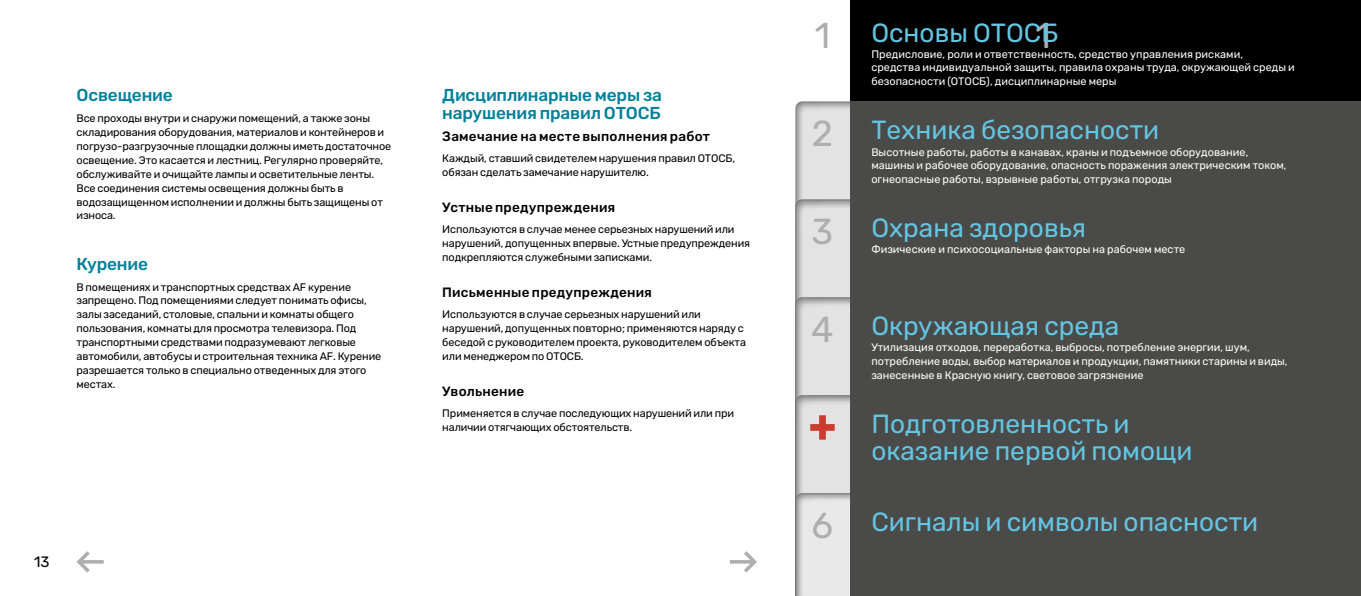
<style>
.page{position:relative;width:1361px;height:596px;background:#fff}
.page>*{position:absolute;margin:0;border:0;box-sizing:border-box;transform-origin:0 0}
.t1{font:36px "Rubik";color:#aeaeae}
.t2{font:26.25px/26.2px "Rubik";color:#64c5e2}
.t3{font:500 17.25px/18px "Rubik";letter-spacing:-.01em;color:#008199}
.t4{font:15px "Rubik";color:#000}
.t5{font:500 13.5px "Rubik";letter-spacing:.015em;color:#000}
.t6{font:10.8px/14px "Rubik";letter-spacing:-.01em;color:#000}
.t7{font:10.8px/14px "Rubik";letter-spacing:.005em;color:#fff}
.s1{font-size:36px;color:#aeaeae}
</style>
<div class="page">
<div style="left:850px;top:0;width:511px;height:101px;background:#000"></div>
<div style="left:781px;top:91px;width:580px;height:504px;background:#000;opacity:.4"></div>
<div style="left:781px;top:190px;width:580px;height:405px;background:#000;opacity:.4"></div>
<div style="left:781px;top:286px;width:580px;height:309px;background:#000;opacity:.4"></div>
<div style="left:781px;top:384px;width:580px;height:211px;background:#000;opacity:.4"></div>
<div style="left:781px;top:481px;width:580px;height:114px;background:#000;opacity:.4"></div>
<div style="left:850px;top:101px;width:511px;height:494px;background:#4a4a49"></div>
<svg style="left:810px;top:415px;width:24px;height:24px"></svg>
<svg style="left:77px;top:551px;width:27px;height:21px"></svg>
<svg style="left:730px;top:551px;width:27px;height:21px"></svg>
<h3 class="t3" style="left:77px;top:87px;width:98px">Освещение</h3>
<p class="t6" style="left:77px;top:112px;width:316px">Все проходы внутри и снаружи помещений, а также зоны складирования оборудования, материалов и контейнеров и погрузо-разгрузочные площадки должны иметь достаточное освещение. Это касается и лестниц. Регулярно проверяйте, обслуживайте и очищайте лампы и осветительные ленты.<br>Все соединения системы освещения должны быть в водозащищенном исполнении и должны быть защищены от износа.</p>
<h3 class="t3" style="left:77px;top:255px;width:73px">Курение</h3>
<p class="t6" style="left:77px;top:280px;width:306px">В помещениях и транспортных средствах AF курение запрещено. Под помещениями следует понимать офисы, залы заседаний, столовые, спальни и комнаты общего пользования, комнаты для просмотра телевизора. Под транспортными средствами подразумевают легковые автомобили, автобусы и строительная техника AF. Курение разрешается только в специально отведенных для этого местах.</p>
<h3 class="t4" style="left:34px;top:550px;width:17px">13</h3>
<h3 class="t3" style="left:442px;top:87px;width:221px">Дисциплинарные меры за нарушения правил ОТОСБ</h3>
<p class="t5" style="left:442px;top:127px;width:269px">Замечание на месте выполнения работ</p>
<p class="t6" style="left:442px;top:152px;width:294px">Каждый, ставший свидетелем нарушения правил ОТОСБ, обязан сделать замечание нарушителю.</p>
<p class="t5" style="left:442px;top:197px;width:174px">Устные предупреждения</p>
<p class="t6" style="left:442px;top:223px;width:309px">Используются в случае менее серьезных нарушений или нарушений, допущенных впервые. Устные предупреждения подкрепляются служебными записками.</p>
<p class="t5" style="left:442px;top:282px;width:211px">Письменные предупреждения</p>
<p class="t6" style="left:442px;top:307px;width:305px">Используются в случае серьезных нарушений или нарушений, допущенных повторно; применяются наряду с беседой с руководителем проекта, руководителем объекта или менеджером по ОТОСБ.</p>
<p class="t5" style="left:442px;top:381px;width:83px">Увольнение</p>
<p class="t6" style="left:442px;top:406px;width:293px">Применяется в случае последующих нарушений или при наличии отягчающих обстоятельств.</p>
<h2 class="t2" style="left:815px;top:21px;width:245px"><span class="s1">1</span> Основы ОТОСБ<span class="s1">1</span></h2>
<p class="t7" style="left:871px;top:47px;width:425px">Предисловие, роли и ответственность, средство управления рисками,<br>средства индивидуальной защиты, правила охраны труда, окружающей среды и безопасности (ОТОСБ), дисциплинарные меры</p>
<h2 class="t2" style="left:871px;top:118px;width:289px">Техника безопасности</h2>
<p class="t7" style="left:871px;top:145px;width:417px">Высотные работы, работы в канавах, краны и подъемное оборудование, машины и рабочее оборудование, опасность поражения электрическим током, огнеопасные работы, взрывные работы, отгрузка породы</p>
<h2 class="t2" style="left:871px;top:216px;width:216px">Охрана здоровья</h2>
<p class="t7" style="left:871px;top:243px;width:315px">Физические и психосоциальные факторы на рабочем месте</p>
<h1 class="t1" style="left:812px;top:107px;width:23px">2</h1>
<h1 class="t1" style="left:811px;top:205px;width:23px">3</h1>
<h1 class="t1" style="left:811px;top:303px;width:24px">4</h1>
<h1 class="t1" style="left:811px;top:498px;width:23px">6</h1>
<h2 class="t2" style="left:871px;top:314px;width:250px">Окружающая среда</h2>
<p class="t7" style="left:871px;top:341px;width:418px">Утилизация отходов, переработка, выбросы, потребление энергии, шум, потребление воды, выбор материалов и продукции, памятники старины и виды, занесенные в Красную книгу, световое загрязнение</p>
<h2 class="t2" style="left:871px;top:412px;width:323px">Подготовленность и оказание первой помощи</h2>
<h2 class="t2" style="left:871px;top:510px;width:388px">Сигналы и символы опасности</h2>
</div>
